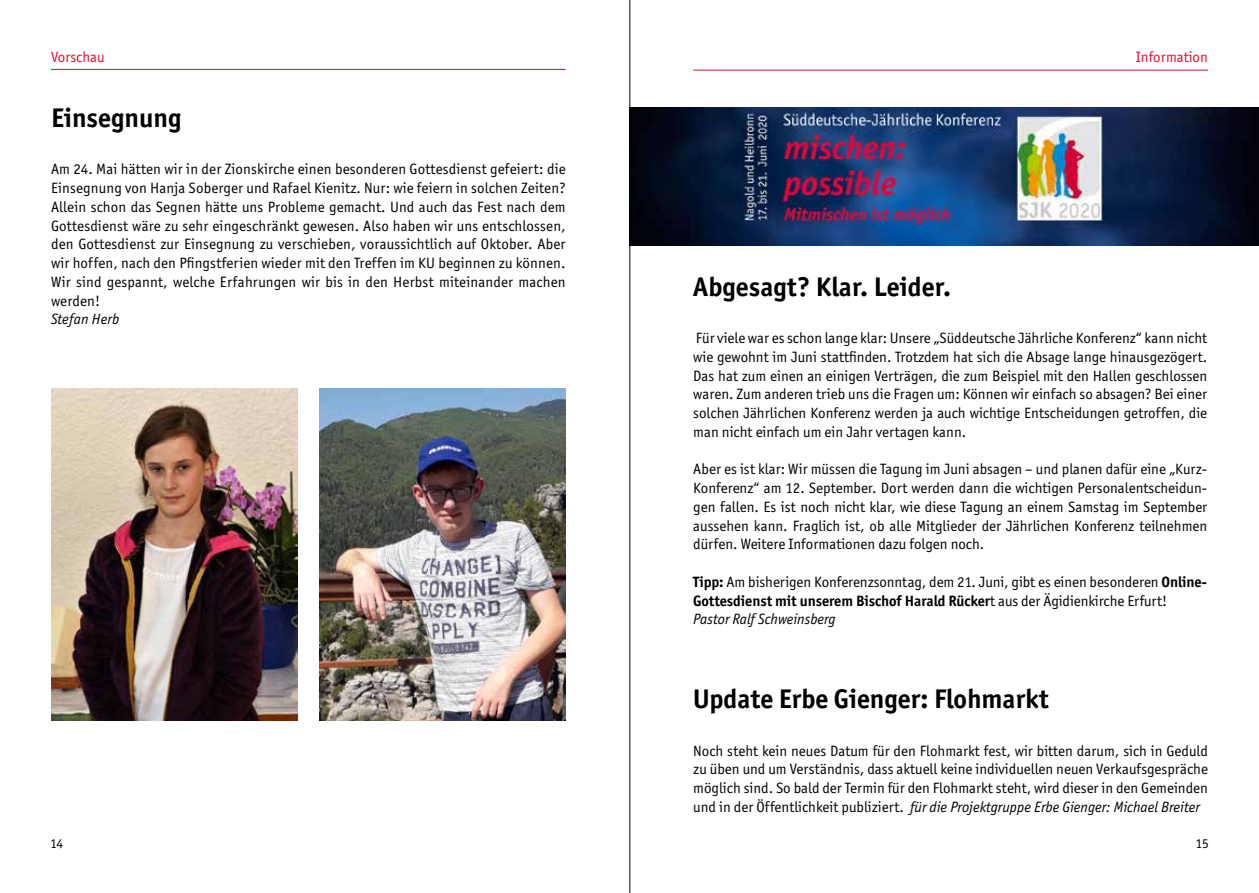
<style>
.page{position:relative;width:1259px;height:893px;background:#fff}
.page>*{position:absolute;margin:0;border:0;box-sizing:border-box;transform-origin:0 0}
.t1{font:700 27px "Officina Sans ITC Std";color:#000}
.t2{font:15px/18.8px "Officina Sans ITC Std";color:#000;text-align:justify}
.t3{font:15px "Officina Sans ITC Std";color:#d51130}
.t4{font:italic 15px "Officina Sans ITC Std";letter-spacing:.01em;color:#000}
.t5{font:13.5px "Officina Sans ITC Std";color:#000}
.s1{font-weight:700}
.s2{font-style:italic}
</style>
<div class="page">
<hr style="left:51px;top:69px;width:515px;height:1px;background:#d51130">
<hr style="left:693px;top:70px;width:515px;height:1px;background:#d51130">
<img style="left:51px;top:389px;width:247px;height:331px">
<img style="left:319px;top:389px;width:247px;height:331px">
<img style="left:630px;top:107px;width:629px;height:138px">
<hr style="left:629px;top:0;width:1px;height:893px;background:#000">
<p class="t3" style="left:51px;top:48px;width:55px">Vorschau</p>
<p class="t3" style="left:1136px;top:48px;width:74px">Information</p>
<h1 class="t1" style="left:51px;top:101px;width:132px">Einsegnung</h1>
<p class="t2" style="left:51px;top:160px;width:516px">Am 24. Mai hätten wir in der Zionskirche einen besonderen Gottesdienst gefeiert: die Einsegnung von Hanja Soberger und Rafael Kienitz. Nur: wie feiern in solchen Zeiten?<br>Allein schon das Segnen hätte uns Probleme gemacht. Und auch das Fest nach dem Gottesdienst wäre zu sehr eingeschränkt gewesen. Also haben wir uns entschlossen, den Gottesdienst zur Einsegnung zu verschieben, voraussichtlich auf Oktober. Aber wir hoffen, nach den Pfingstferien wieder mit den Treffen im KU beginnen zu können.<br>Wir sind gespannt, welche Erfahrungen wir bis in den Herbst miteinander machen werden!</p>
<p class="t4" style="left:51px;top:311px;width:70px">Stefan Herb</p>
<h1 class="t1" style="left:693px;top:270px;width:259px">Abgesagt? Klar. Leider.</h1>
<p class="t2" style="left:693px;top:329px;width:515px">Für viele war es schon lange klar: Unsere „Süddeutsche Jährliche Konferenz“ kann nicht wie gewohnt im Juni stattfinden. Trotzdem hat sich die Absage lange hinausgezögert.<br>Das hat zum einen an einigen Verträgen, die zum Beispiel mit den Hallen geschlossen waren. Zum anderen trieb uns die Fragen um: Können wir einfach so absagen? Bei einer solchen Jährlichen Konferenz werden ja auch wichtige Entscheidungen getroffen, die man nicht einfach um ein Jahr vertagen kann.</p>
<p class="t2" style="left:693px;top:460px;width:515px">Aber es ist klar: Wir müssen die Tagung im Juni absagen – und planen dafür eine „Kurz-Konferenz“ am 12. September. Dort werden dann die wichtigen Personalentscheidun&shy;gen fallen. Es ist noch nicht klar, wie diese Tagung an einem Samstag im September aussehen kann. Fraglich ist, ob alle Mitglieder der Jährlichen Konferenz teilnehmen dürfen. Weitere Informationen dazu folgen noch.</p>
<p class="t2" style="left:693px;top:572px;width:515px;text-align:left"><span class="s1">Tipp:</span> Am bisherigen Konferenzsonntag, dem 21. Juni, gibt es einen besonderen <span class="s1">Online-<br>Gottesdienst mit unserem Bischof Harald Rücker</span>t aus der Ägidienkirche Erfurt!<br><span class="s2">Pastor Ralf Schweinsberg</span></p>
<h1 class="t1" style="left:693px;top:682px;width:357px">Update Erbe Gienger: Flohmarkt</h1>
<p class="t2" style="left:693px;top:741px;width:516px">Noch steht kein neues Datum für den Flohmarkt fest, wir bitten darum, sich in Geduld zu üben und um Verständnis, dass aktuell keine individuellen neuen Verkaufsgespräche möglich sind. So bald der Termin für den Flohmarkt steht, wird dieser in den Gemeinden und in der Öffentlichkeit publiziert. <span class="s2">für die Projektgruppe Erbe Gienger: Michael Breiter</span></p>
<p class="t5" style="left:50px;top:836px;width:15px">14</p>
<p class="t5" style="left:1195px;top:836px;width:15px">15</p>
</div>
